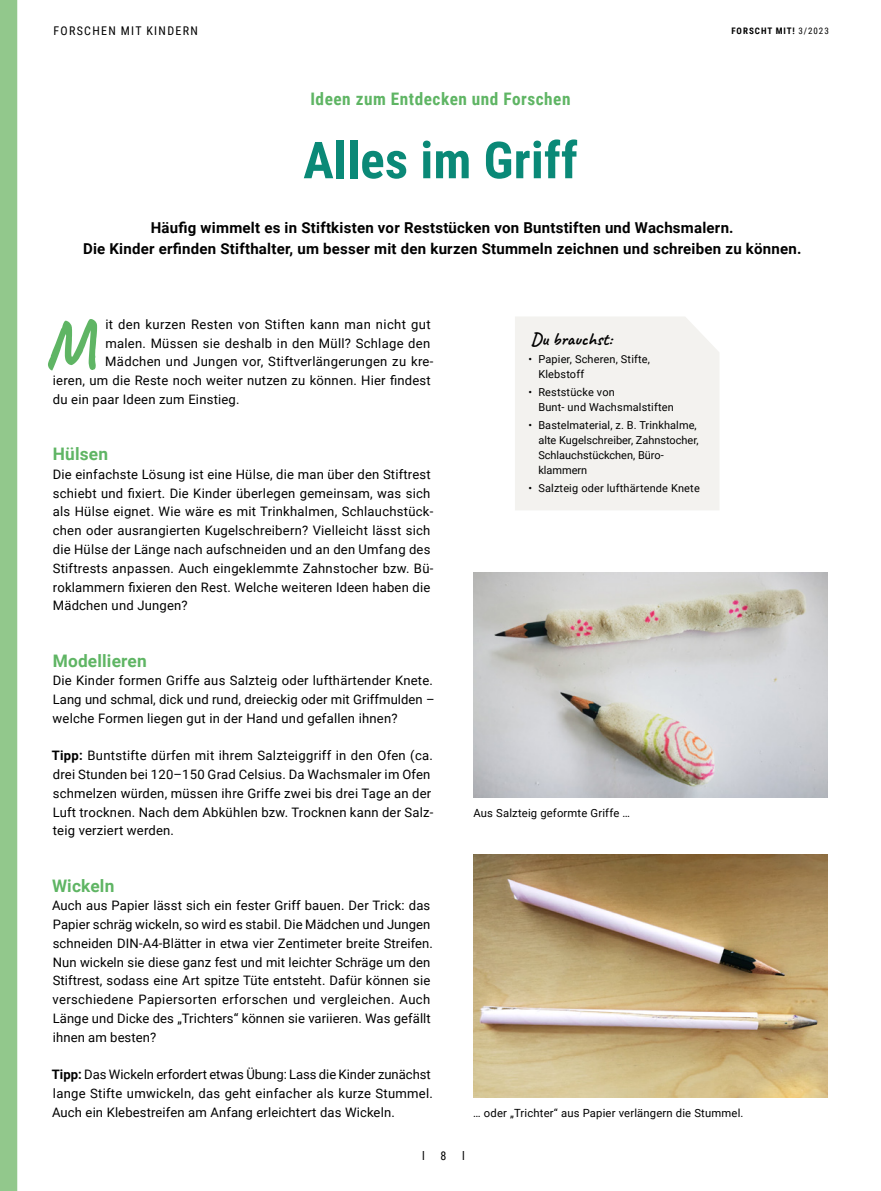
<style>
.page{position:relative;width:881px;height:1191px;background:#fff}
.page>*{position:absolute;margin:0;border:0;box-sizing:border-box;transform-origin:0 0}
.t1{font:italic 700 69.75px "Caveat";color:#5fb564}
.t2{font:700 51px "Roboto Condensed";letter-spacing:.005em;color:#0a8977}
.t3{font:700 18px "Caveat";color:#000}
.t4{font:700 17.25px "Roboto Condensed";letter-spacing:.03em;color:#5fb564}
.t5{font:700 17.25px "Roboto";letter-spacing:.01em;color:#5fb564}
.t6{font:700 15px/21px "Roboto";letter-spacing:.015em;color:#000;text-align:center}
.t7{font:13.05px/18.8px "Roboto";letter-spacing:.015em;color:#000}
.t8{font:12px "Roboto Condensed";letter-spacing:.11em;color:#000}
.t9{font:11.25px "Roboto";letter-spacing:.015em;color:#000}
.t10{font:10.95px/15px "Roboto";letter-spacing:.01em;color:#000}
.t11{font:700 9px "Roboto Condensed";letter-spacing:.11em;color:#000}
.s1{font-weight:400}
.s2{font-weight:700}
</style>
<div class="page">
<div style="left:0;top:0;width:17px;height:1191px;background:#92c88c"></div>
<div style="left:515px;top:317px;width:204px;height:193px;background:#f3f2ef"></div>
<img style="left:473px;top:573px;width:354px;height:225px">
<img style="left:473px;top:854px;width:354px;height:243px">
<p class="t8" style="left:53px;top:22px;width:146px">FORSCHEN MIT KINDERN</p>
<h3 class="t4" style="left:310px;top:86px;width:261px">Ideen zum Entdecken und Forschen</h3>
<h2 class="t2" style="left:303px;top:124px;width:276px">Alles im Griff</h2>
<p class="t11" style="left:731px;top:25px;width:99px">FORSCHT MIT! <span class="s1">3/2023</span></p>
<p class="t6" style="left:83px;top:216px;width:719px">Häufig wimmelt es in Stiftkisten vor Reststücken von Buntstiften und Wachsmalern.<br>Die Kinder erfinden Stifthalter, um besser mit den kurzen Stummeln zeichnen und schreiben zu können.</p>
<h1 class="t1" style="left:46px;top:299px;width:52px">M</h1>
<p class="t7" style="left:105px;top:314px;width:326px">it den kurzen Resten von Stiften kann man nicht gut</p>
<p class="t7" style="left:105px;top:333px;width:326px">malen. Müssen sie deshalb in den Müll? Schlage den</p>
<p class="t7" style="left:105px;top:352px;width:329px">Mädchen und Jungen vor, Stiftverlängerungen zu kre-</p>
<p class="t7" style="left:53px;top:371px;width:379px">ieren, um die Reste noch weiter nutzen zu können. Hier findest</p>
<p class="t7" style="left:53px;top:389px;width:188px">du ein paar Ideen zum Einstieg.</p>
<h3 class="t5" style="left:53px;top:442px;width:57px">Hülsen</h3>
<p class="t7" style="left:53px;top:464px;width:382px">Die einfachste Lösung ist eine Hülse, die man über den Stiftrest schiebt und fixiert. Die Kinder überlegen gemeinsam, was sich als Hülse eignet. Wie wäre es mit Trinkhalmen, Schlauchstück&shy;chen oder ausrangierten Kugelschreibern? Vielleicht lässt sich die Hülse der Länge nach aufschneiden und an den Umfang des Stiftrests anpassen. Auch eingeklemmte Zahnstocher bzw. Bü&shy;roklammern fixieren den Rest. Welche weiteren Ideen haben die Mädchen und Jungen?</p>
<h3 class="t5" style="left:53px;top:648px;width:95px">Modellieren</h3>
<p class="t7" style="left:53px;top:671px;width:383px">Die Kinder formen Griffe aus Salzteig oder lufthärtender Knete.<br>Lang und schmal, dick und rund, dreieckig oder mit Griffmulden – welche Formen liegen gut in der Hand und gefallen ihnen?</p>
<p class="t7" style="left:52px;top:746px;width:383px"><span class="s2">Tipp:</span> Buntstifte dürfen mit ihrem Salzteiggriff in den Ofen (ca. drei Stunden bei 120–150 Grad Celsius. Da Wachsmaler im Ofen schmelzen würden, müssen ihre Griffe zwei bis drei Tage an der Luft trocknen. Nach dem Abkühlen bzw. Trocknen kann der Salz&shy;teig verziert werden.</p>
<h3 class="t3" style="left:530px;top:328px;width:83px">Du brauchst:</h3>
<p class="t10" style="left:538px;top:351px;width:113px;text-indent:-10px">• Papier, Scheren, Stifte,<br>Klebstoff</p>
<p class="t10" style="left:538px;top:384px;width:137px;text-indent:-10px">• Reststücke von<br>Bunt- und Wachsmalstiften</p>
<p class="t10" style="left:538px;top:417px;width:162px;text-indent:-10px">• Bastelmaterial, z. B. Trinkhalme, alte Kugelschreiber, Zahnstocher,<br>Schlauchstückchen, Büro&shy;klammern</p>
<p class="t10" style="left:528px;top:480px;width:173px">• Salzteig oder lufthärtende Knete</p>
<p class="t9" style="left:473px;top:804px;width:158px">Aus Salzteig geformte Griffe …</p>
<h3 class="t5" style="left:52px;top:873px;width:64px">Wickeln</h3>
<p class="t7" style="left:52px;top:896px;width:382px">Auch aus Papier lässt sich ein fester Griff bauen. Der Trick: das Papier schräg wickeln, so wird es stabil. Die Mädchen und Jungen schneiden DIN-A4-Blätter in etwa vier Zentimeter breite Streifen.<br>Nun wickeln sie diese ganz fest und mit leichter Schräge um den Stiftrest, sodass eine Art spitze Tüte entsteht. Dafür können sie verschiedene Papiersorten erforschen und vergleichen. Auch Länge und Dicke des „Trichters“ können sie variieren. Was gefällt ihnen am besten?</p>
<p class="t7" style="left:52px;top:1064px;width:382px"><span class="s2">Tipp:</span> Das Wickeln erfordert etwas Übung: Lass die Kinder zunächst lange Stifte umwickeln, das geht einfacher als kurze Stummel.<br>Auch ein Klebestreifen am Anfang erleichtert das Wickeln.</p>
<p class="t9" style="left:473px;top:1104px;width:272px">… oder „Trichter“ aus Papier verlängern die Stummel.</p>
<p class="t8" style="left:422px;top:1146px;width:4px">l</p>
<p class="t8" style="left:440px;top:1146px;width:7px">8</p>
<p class="t8" style="left:462px;top:1146px;width:4px">l</p>
</div>
